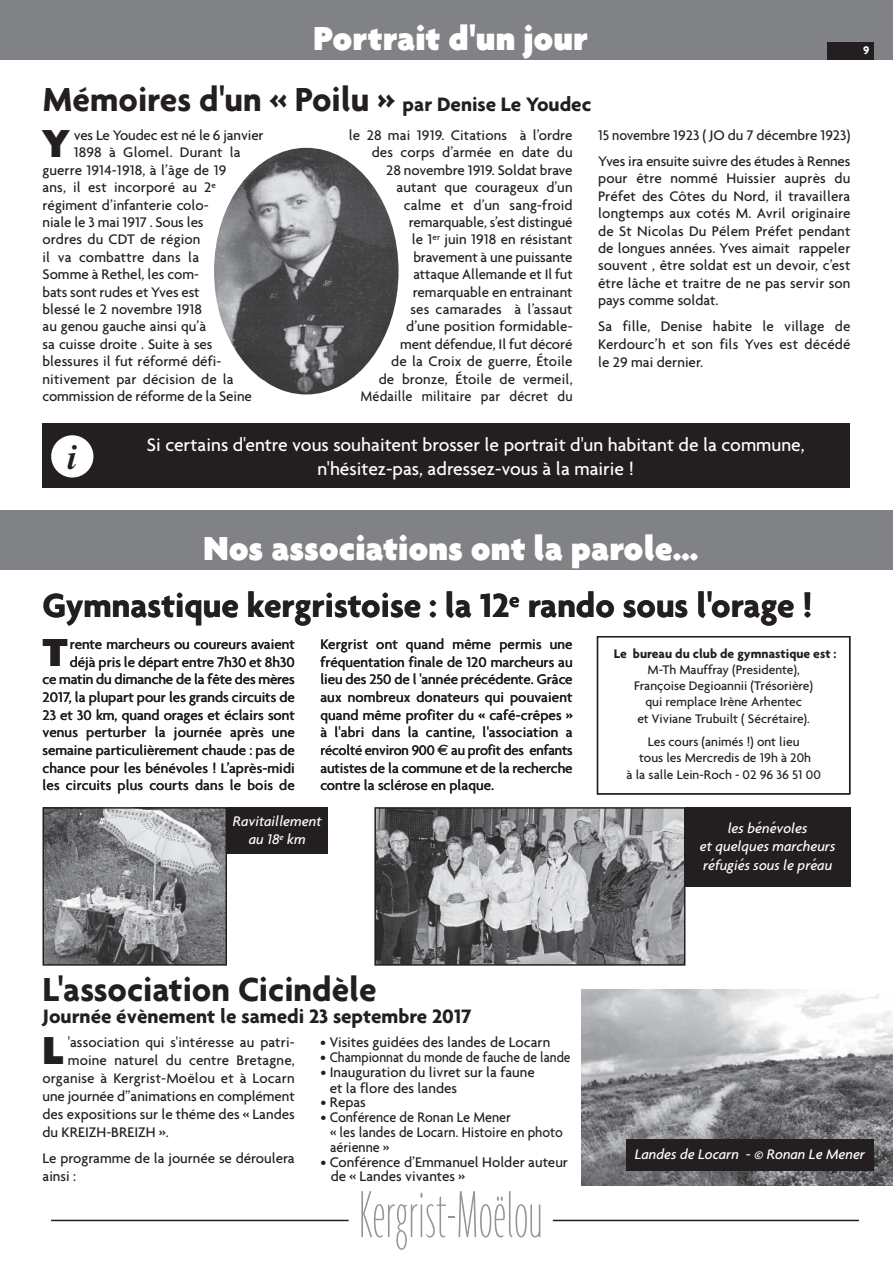
<style>
.page{position:relative;width:893px;height:1263px;background:#fff}
.page>*{position:absolute;margin:0;border:0;box-sizing:border-box;transform-origin:0 0}
.t1{font:100 ultra-condensed 72px "Agenda";color:#939598}
.t2{font:900 42.3px "Agenda";color:#231f20}
.t3{font:700 36px "Agenda";color:#231f20}
.t4{font:900 36px "Agenda";color:#fff}
.t5{font:italic 700 35.1px "Times";color:#231f20}
.t6{font:700 21px "Agenda";color:#231f20}
.t7{font:500 19.5px/23.4px "Agenda";color:#fff;text-align:center}
.t8{font:500 15px/17.4px "Agenda";color:#231f20}
.t9{font:italic 500 15px/18.5px "Agenda";color:#fff;text-align:center}
.t10{font:500 15px/26px "Agenda";color:#231f20;scale:.95 1}
.t11{font:500 13.5px/16.2px "Agenda";color:#231f20;text-align:center}
.t12{font:700 13.5px "Agenda";color:#231f20}
.t13{font:700 12px "Agenda";color:#fff}
.s1{font-size:21px}
.s2{font-family:"Euro Sans";font-weight:400}
.s3{font-family:"Open Sans";font-weight:400}
</style>
<div class="page">
<img style="left:581px;top:989px;width:312px;height:197px">
<div style="left:0;top:0;width:893px;height:60px;background:#808285"></div>
<div style="left:827px;top:43px;width:47px;height:17px;background:#231f20"></div>
<div style="left:685px;top:807px;width:165px;height:79px;background:#231f20"></div>
<hr style="left:51px;top:1220px;width:298px;height:1px;background:#231f20">
<hr style="left:553px;top:1220px;width:306px;height:1px;background:#231f20">
<div style="left:43px;top:424px;width:807px;height:64px;background:#231f20"></div>
<div style="left:51px;top:435px;width:42px;height:42px;background:#fff;border-radius:50%"></div>
<img style="left:214px;top:148px;width:184px;height:246px;border-radius:50%">
<div style="left:0;top:510px;width:893px;height:60px;background:#808285"></div>
<img style="left:377px;top:810px;width:305px;height:153px">
<div style="left:374px;top:807px;width:311px;height:159px;border:2px solid #231f20"></div>
<div style="left:626px;top:1139px;width:248px;height:31px;background:#231f20"></div>
<div style="left:227px;top:807px;width:100px;height:47px;background:#231f20"></div>
<div style="left:597px;top:636px;width:253px;height:158px;border:2px solid #231f20"></div>
<img style="left:46px;top:810px;width:178px;height:153px">
<div style="left:43px;top:807px;width:184px;height:159px;border:2px solid #231f20"></div>
<h3 class="t4" style="left:313px;top:17px;width:277px">Portrait d'un jour</h3>
<h3 class="t3" style="left:43px;top:77px;width:550px">Mémoires d'un « Poilu » <span class="s1">par Denise Le Youdec</span></h3>
<h2 class="t2" style="left:43px;top:118px;width:29px">Y</h2>
<p class="t8" style="left:74px;top:126px;width:191px">ves Le Youdec est né le 6 janvier</p>
<p class="t8" style="left:74px;top:144px;width:168px">1898 à Glomel. Durant la</p>
<p class="t8" style="left:43px;top:161px;width:185px">guerre 1914-1918, à l’âge de 19</p>
<p class="t8" style="left:43px;top:178px;width:175px">ans, il est incorporé au 2<sup>e</sup></p>
<p class="t8" style="left:43px;top:196px;width:168px">régiment d’infanterie colo-</p>
<p class="t8" style="left:43px;top:213px;width:163px">niale le 3 mai 1917 . Sous les</p>
<p class="t8" style="left:43px;top:231px;width:160px">ordres du CDT de région</p>
<p class="t8" style="left:43px;top:248px;width:158px">il va combattre dans la</p>
<p class="t8" style="left:43px;top:265px;width:158px">Somme à Rethel, les com-</p>
<p class="t8" style="left:43px;top:283px;width:159px">bats sont rudes et Yves est</p>
<p class="t8" style="left:43px;top:300px;width:161px">blessé le 2 novembre 1918</p>
<p class="t8" style="left:43px;top:318px;width:165px">au genou gauche ainsi qu’à</p>
<p class="t8" style="left:43px;top:335px;width:172px">sa cuisse droite . Suite à ses</p>
<p class="t8" style="left:43px;top:352px;width:180px">blessures il fut réformé défi-</p>
<p class="t8" style="left:43px;top:370px;width:193px">nitivement par décision de la</p>
<p class="t8" style="left:43px;top:387px;width:211px">commission de réforme de la Seine</p>
<p class="t8" style="left:349px;top:126px;width:225px;text-align:right">le 28 mai 1919. Citations à l’ordre des corps d’armée en date du<br>28 novembre 1919. Soldat brave autant que courageux d’un<br>calme et d’un sang-froid remarquable, s’est distingué<br>le 1<sup>er</sup> juin 1918 en résistant bravement à une puissante<br>attaque Allemande et Il fut remarquable en entrainant<br>ses camarades à l’assaut<br>d’une position formidable-<br>ment défendue, Il fut décoré<br>de la Croix de guerre, Étoile<br>de bronze, Étoile de vermeil,<br>Médaille militaire par décret du</p>
<p class="t10" style="left:598px;top:122px;width:267px">15 novembre 1923 ( JO du 7 décembre 1923)<br>Yves ira ensuite suivre des études à Rennes</p>
<p class="t8" style="left:598px;top:169px;width:254px;text-align:justify">pour être nommé Huissier auprès du Préfet des Côtes du Nord, il travaillera longtemps aux cotés M. Avril originaire de St Nicolas Du Pélem Préfet pendant de longues années. Yves aimait rappeler souvent , être soldat est un devoir, c’est être lâche et traitre de ne pas servir son pays comme soldat.</p>
<p class="t8" style="left:598px;top:317px;width:254px;text-align:justify">Sa fille, Denise habite le village de Kerdourc’h et son fils Yves est décédé le 29 mai dernier.</p>
<h3 class="t5" style="left:67px;top:436px;width:11px">i</h3>
<h3 class="t7" style="left:147px;top:433px;width:659px">Si certains d'entre vous souhaitent brosser le portrait d'un habitant de la commune, n'hésitez-pas, adressez-vous à la mairie !</h3>
<p class="t13" style="left:863px;top:43px;width:8px">9</p>
<h3 class="t4" style="left:203px;top:527px;width:497px">Nos associations ont la parole…</h3>
<h3 class="t3" style="left:43px;top:584px;width:771px">Gymnastique kergristoise : la 12<sup>e</sup> rando sous l'orage !</h3>
<p class="t12" style="left:614px;top:645px;width:224px">Le bureau du club de gymnastique est :</p>
<p class="t11" style="left:634px;top:661px;width:181px">M-Th Mauffray (Presidente),<br>Françoise Degioannii (Trésorière) qui remplace Irène Arhentec<br>et Viviane Trubuilt ( Sécrétaire).</p>
<p class="t11" style="left:626px;top:733px;width:196px">Les cours (animés !) ont lieu<br>tous les Mercredis de 19h à 20h<br>à la salle Lein-Roch - 02 96 36 51 00</p>
<p class="t8" style="left:43px;top:635px;width:254px;text-align:right">rente marcheurs ou coureurs avaient déjà pris le départ entre 7h30 et 8h30<br>ce matin du dimanche de la fête des mères 2017, la plupart pour les grands circuits de 23 et 30 km, quand orages et éclairs sont venus perturber la journée après une semaine particulièrement chaude : pas de chance pour les bénévoles ! L’après-midi les circuits plus courts dans le bois de</p>
<p class="t8" style="left:320px;top:635px;width:254px;text-align:justify">Kergrist ont quand même permis une fréquentation finale de 120 marcheurs au lieu des 250 de l 'année précédente. Grâce aux nombreux donateurs qui pouvaient quand même profiter du « café-crêpes » à l'abri dans la cantine, l'association a récolté environ 900 <span class="s2">€</span> au profit des enfants autistes de la commune et de la recherche contre la sclérose en plaque.</p>
<h2 class="t2" style="left:43px;top:627px;width:27px">T</h2>
<p class="t9" style="left:233px;top:812px;width:90px;line-height:18px">Ravitaillement au 18<sup>e</sup> km</p>
<p class="t9" style="left:700px;top:819px;width:137px">les be<span class="s3">́</span>ne<span class="s3">́</span>voles<br>et quelques marcheurs re<span class="s3">́</span>fugie<span class="s3">́</span>s sous le pre<span class="s3">́</span>au</p>
<h3 class="t3" style="left:43px;top:967px;width:336px">L'association Cicindèle</h3>
<h3 class="t6" style="left:43px;top:1003px;width:430px">Journée évènement le samedi 23 septembre 2017</h3>
<h2 class="t2" style="left:43px;top:1025px;width:23px">L</h2>
<p class="t8" style="left:68px;top:1033px;width:228px">'association qui s'intéresse au patri-</p>
<p class="t8" style="left:68px;top:1051px;width:228px">moine naturel du centre Bretagne,</p>
<p class="t8" style="left:43px;top:1069px;width:254px">organise à Kergrist-Moëlou et à Locarn</p>
<p class="t8" style="left:43px;top:1087px;width:254px">une journée d”animations en complément</p>
<p class="t8" style="left:42px;top:1105px;width:254px">des expositions sur le théme des « Landes</p>
<p class="t8" style="left:42px;top:1123px;width:128px">du KREIZH-BREIZH ».</p>
<p class="t8" style="left:42px;top:1149px;width:254px;line-height:18px">Le programme de la journée se déroulera ainsi :</p>
<p class="t8" style="left:320px;top:1033px;width:231px">• Visites guidées des landes de Locarn</p>
<p class="t8" style="left:320px;top:1048px;width:252px">• Championnat du monde de fauche de lande</p>
<p class="t8" style="left:330px;top:1064px;width:207px;line-height:15.3px;text-indent:-9px">• Inauguration du livret sur la faune et la flore des landes</p>
<p class="t8" style="left:320px;top:1093px;width:47px">• Repas</p>
<p class="t8" style="left:330px;top:1109px;width:234px;line-height:14.9px;text-indent:-10px">• Conférence de Ronan Le Mener<br>« les landes de Locarn. Histoire en photo aérienne »</p>
<p class="t8" style="left:331px;top:1154px;width:239px;line-height:14.9px;text-indent:-10px">• Conférence d’Emmanuel Holder auteur de « Landes vivantes »</p>
<h1 class="t1" style="left:359px;top:1170px;width:185px">Kergrist-Moëlou</h1>
<p class="t9" style="left:635px;top:1144px;width:232px">Landes de Locarn - © Ronan Le Mener</p>
</div>
